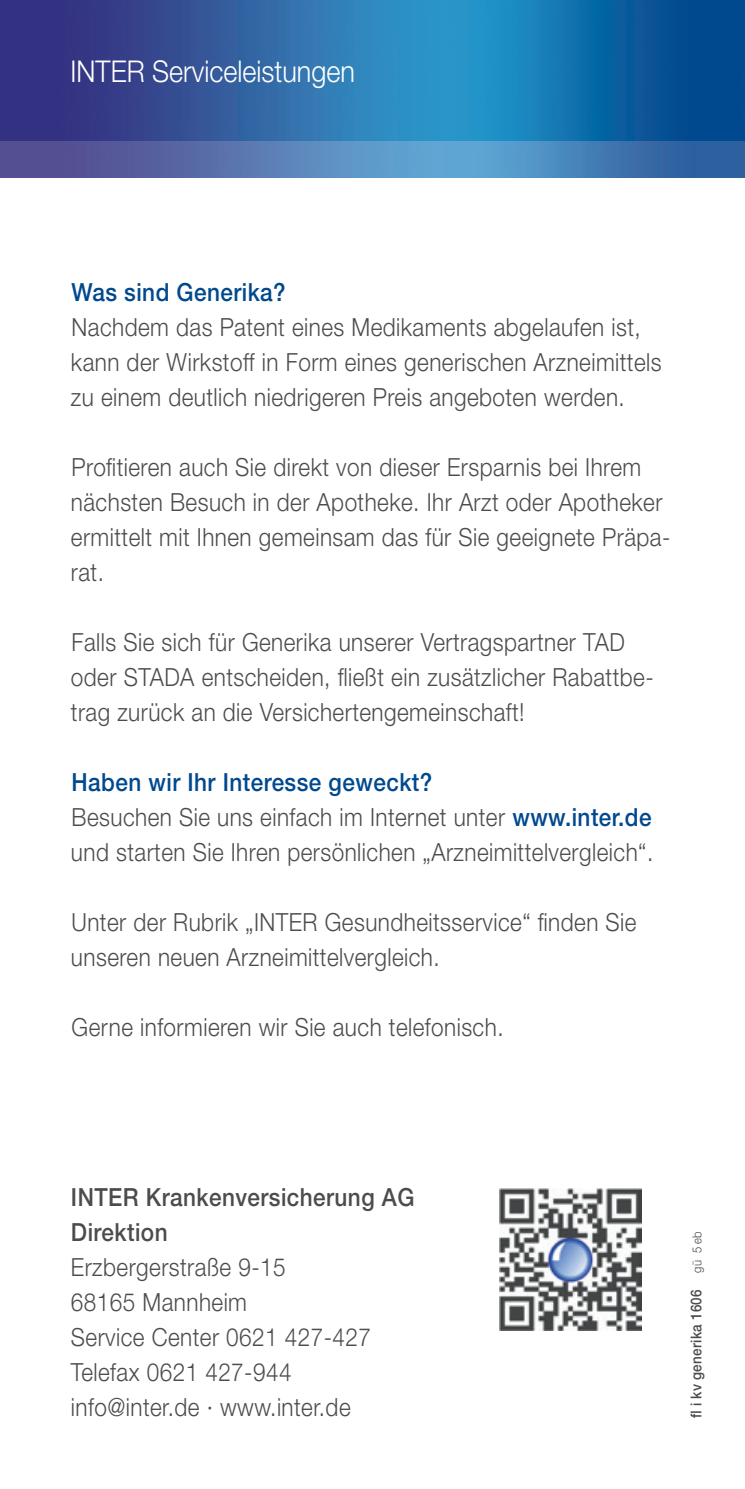
<style>
.page{position:relative;width:745px;height:1489px;background:#fff}
.page>*{position:absolute;margin:0;border:0;box-sizing:border-box;transform-origin:0 0}
.t1{font:300 30px "Helvetica Neue LT Pro";color:#fff;scale:.9 1}
.t2{font:300 25px/35px "Helvetica Neue LT Pro";letter-spacing:.02em;color:#4b4c4d;scale:.9 1}
.t3{font:500 25px/35px "Helvetica Neue LT Pro";letter-spacing:.02em;color:#4b4c4d;scale:.9 1}
.t4{font:500 25px "Helvetica Neue LT Pro";letter-spacing:.02em;color:#01498e;scale:.9 1}
.t5{font:500 15px "Helvetica Neue LT Pro";letter-spacing:.02em;color:#4b4c4d;scale:.9 1}
.s1{font-weight:500;color:#01498e}
.s2{font-weight:300;font-size:12.5px}
</style>
<div class="page">
<img style="left:0;top:0;width:744px;height:177px">
<img style="left:499px;top:1188px;width:142px;height:141px">
<p class="t1" style="left:71px;top:53px;width:317px">INTER Serviceleistungen</p>
<p class="t4" style="left:71px;top:277px;width:239px">Was sind Generika?</p>
<p class="t2" style="left:71px;top:309px;width:657px">Nachdem das Patent eines Medikaments abgelaufen ist, kann der Wirkstoff in Form eines generischen Arzneimittels zu einem deutlich niedrigeren Preis angeboten werden.</p>
<p class="t2" style="left:71px;top:449px;width:667px">Profitieren auch Sie direkt von dieser Ersparnis bei Ihrem nächsten Besuch in der Apotheke. Ihr Arzt oder Apotheker ermittelt mit Ihnen gemeinsam das für Sie geeignete Präpa&shy;rat.</p>
<p class="t2" style="left:71px;top:624px;width:648px">Falls Sie sich für Generika unserer Vertragspartner TAD oder STADA entscheiden, fließt ein zusätzlicher Rabattbe&shy;trag zurück an die Versichertengemeinschaft!</p>
<p class="t2" style="left:71px;top:764px;width:648px"><span class="s1">Haben wir Ihr Interesse geweckt?<br></span>Besuchen Sie uns einfach im Internet unter <span class="s1">www.inter.de </span>und starten Sie Ihren persönlichen „Arzneimittelvergleich“.</p>
<p class="t2" style="left:71px;top:904px;width:629px">Unter der Rubrik „INTER Gesundheitsservice“ finden Sie unseren neuen Arzneimittelvergleich.</p>
<p class="t2" style="left:71px;top:1009px;width:481px">Gerne informieren wir Sie auch telefonisch.</p>
<p class="t3" style="left:71px;top:1179px;width:383px">INTER Krankenversicherung AG<br>Direktion</p>
<p class="t2" style="left:71px;top:1248px;width:335px">Erzbergerstraße 9-15<br>68165 Mannheim<br>Service Center 0621 427-427<br>Telefax 0621 427-944 info@inter.de · www.inter.de</p>
<p class="t5" style="left:686px;top:1417px;width:209px;rotate:-90deg">fl i kv generika 1606 <span class="s2">gü 5 eb</span></p>
</div>
